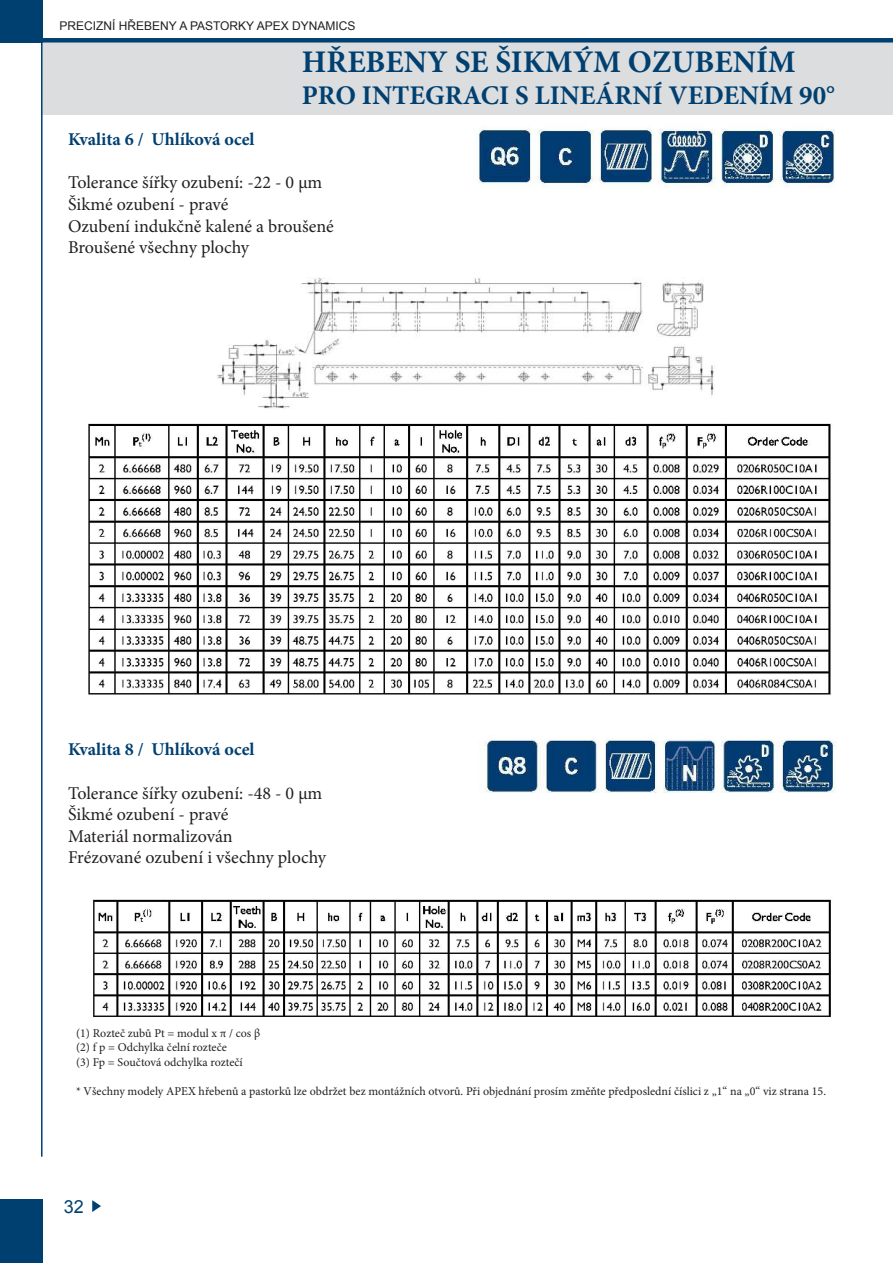
<style>
.page{position:relative;width:893px;height:1263px;background:#fff}
.page>*{position:absolute;margin:0;border:0;box-sizing:border-box;transform-origin:0 0}
.t1{font:700 31.5px "Minion Pro";color:#004071}
.t2{font:700 27px "Minion Pro";color:#004071}
.t3{font:18px/21.6px "Minion Pro";color:#231f20}
.t4{font:700 18px "Minion Pro";color:#004071}
.t5{font:18px "Arial";color:#004071}
.t6{font:12px/14.4px "Minion Pro";color:#231f20}
.t7{font:12px "Arial";color:#231f20}
</style>
<div class="page">
<div style="left:43px;top:43px;width:850px;height:72px;background:#dcddde"></div>
<div style="left:0;top:0;width:43px;height:43px;background:#004071"></div>
<div style="left:43px;top:38px;width:850px;height:5px;background:#004071"></div>
<div style="left:0;top:1199px;width:43px;height:64px;background:#004071"></div>
<hr style="left:41px;top:43px;width:2px;height:1114px;background:#004071">
<svg style="left:92px;top:1200px;width:9px;height:12px"></svg>
<img style="left:217px;top:277px;width:497px;height:132px">
<img style="left:478px;top:128px;width:356px;height:60px">
<img style="left:478px;top:740px;width:359px;height:52px">
<img style="left:88px;top:423px;width:744px;height:272px">
<img style="left:93px;top:899px;width:738px;height:119px">
<p class="t7" style="left:60px;top:18px;width:297px">PRECIZNÍ HŘEBENY A PASTORKY APEX DYNAMICS</p>
<h1 class="t1" style="left:302px;top:45px;width:495px">HŘEBENY SE ŠIKMÝM OZUBENÍM</h1>
<h2 class="t2" style="left:302px;top:81px;width:535px">PRO INTEGRACI S LINEÁRNÍ VEDENÍM 90°</h2>
<h3 class="t4" style="left:68px;top:130px;width:188px">Kvalita 6 / Uhlíková ocel</h3>
<h3 class="t3" style="left:68px;top:172px;width:267px">Tolerance šířky ozubení: -22 - 0 µm<br>Šikmé ozubení - pravé<br>Ozubení indukčně kalené a broušené<br>Broušené všechny plochy</h3>
<h3 class="t4" style="left:68px;top:740px;width:188px">Kvalita 8 / Uhlíková ocel</h3>
<h3 class="t3" style="left:68px;top:783px;width:260px">Tolerance šířky ozubení: -48 - 0 µm<br>Šikmé ozubení - pravé<br>Materiál normalizován<br>Frézované ozubení i všechny plochy</h3>
<p class="t6" style="left:76px;top:1026px;width:186px">(1) Rozteč zubů Pt = modul x π / cos β (2) f p = Odchylka čelní rozteče<br>(3) Fp = Součtová odchylka roztečí</p>
<p class="t6" style="left:76px;top:1084px;width:751px">* Všechny modely APEX hřebenů a pastorků lze obdržet bez montážních otvorů. Při objednání prosím změňte předposlední číslici z „1“ na „0“ viz strana 15.</p>
<h3 class="t5" style="left:64px;top:1196px;width:22px">32</h3>
</div>
